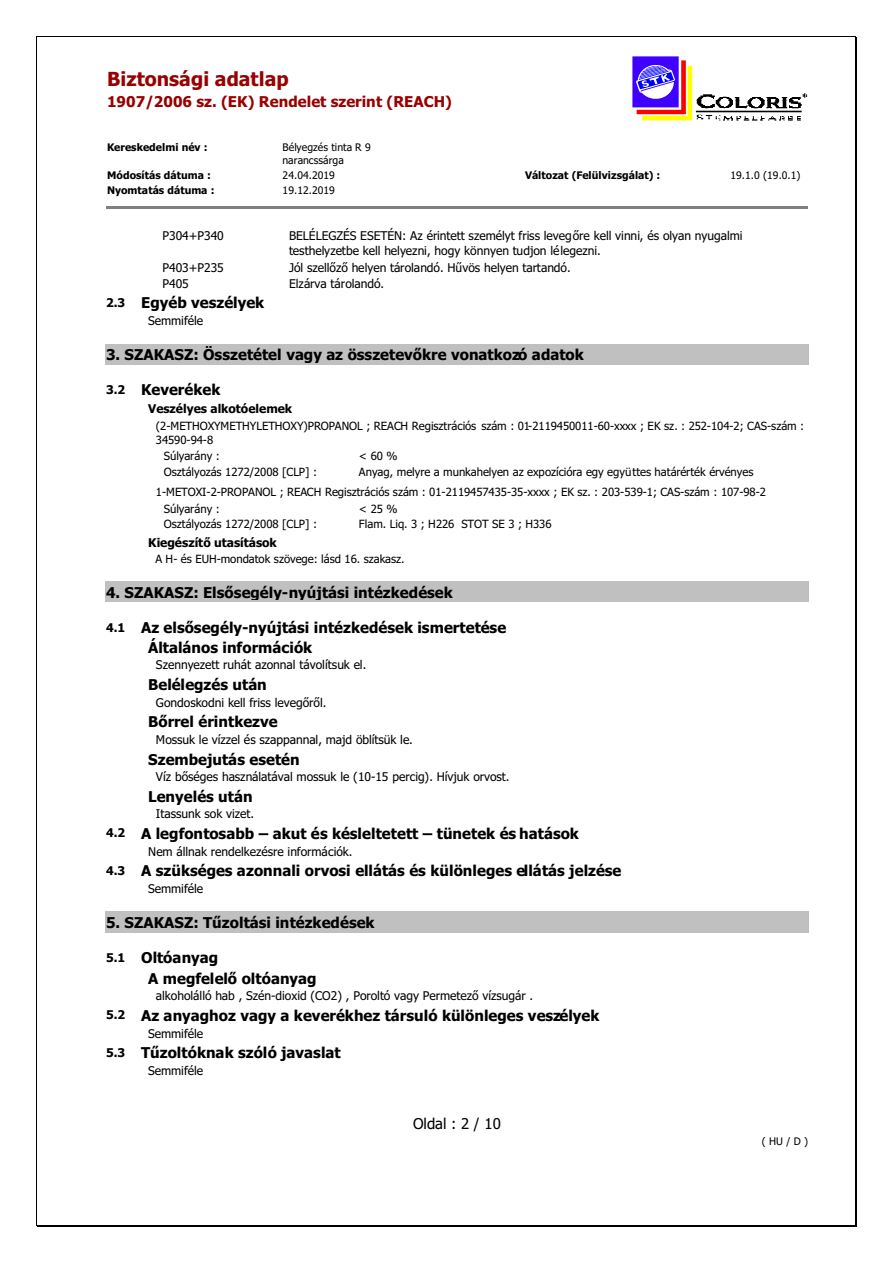
<style>
.page{position:relative;width:893px;height:1263px;background:#fff}
.page>*{position:absolute;margin:0;border:0;box-sizing:border-box;transform-origin:0 0}
.t1{font:700 19.5px "Tahoma";color:#900}
.t2{font:700 15px/20.4px "Tahoma";color:#000}
.t3{font:700 15px "Tahoma";color:#900}
.t4{font:15px "Tahoma";color:#000}
.t5{font:12px/14.4px "Tahoma";color:#000}
.t6{font:700 12px "Tahoma";color:#000}
.t7{font:11.4px/13.6px "Tahoma";color:#000}
.t8{font:700 10.5px "Tahoma";color:#000}
.t9{font:10.5px/12.8px "Tahoma";color:#000}
.s1{font-size:12px}
</style>
<div class="page">
<img style="left:632px;top:56px;width:61px;height:65px">
<img style="left:695px;top:94px;width:113px;height:18px">
<svg style="left:695px;top:97px;width:113px;height:4px"></svg>
<hr style="left:695px;top:101px;width:113px;height:3px;background:#fff">
<svg style="left:695px;top:104px;width:113px;height:4px"></svg>
<hr style="left:695px;top:108px;width:113px;height:3px;background:#fff">
<svg style="left:696px;top:115px;width:105px;height:4px"></svg>
<hr style="left:106px;top:207px;width:702px;height:2px;background:#808080">
<div style="left:106px;top:345px;width:701px;height:18px;background:#c0c0c0"></div>
<hr style="left:105px;top:363px;width:704px;height:1px;background:#c0c0c0">
<hr style="left:105px;top:344px;width:704px;height:1px;background:#c0c0c0">
<div style="left:106px;top:583px;width:701px;height:18px;background:#c0c0c0"></div>
<hr style="left:105px;top:601px;width:704px;height:1px;background:#c0c0c0">
<hr style="left:105px;top:582px;width:704px;height:1px;background:#c0c0c0">
<div style="left:106px;top:913px;width:701px;height:18px;background:#c0c0c0"></div>
<hr style="left:105px;top:931px;width:704px;height:1px;background:#c0c0c0">
<hr style="left:105px;top:912px;width:704px;height:1px;background:#c0c0c0">
<hr style="left:37px;top:36px;width:818px;height:1px;background:#000">
<hr style="left:36px;top:37px;width:1px;height:1188px;background:#000">
<hr style="left:856px;top:37px;width:1px;height:1188px;background:#000">
<hr style="left:855px;top:37px;width:1px;height:1188px;background:#000">
<hr style="left:37px;top:1226px;width:818px;height:1px;background:#000">
<hr style="left:37px;top:1225px;width:818px;height:1px;background:#000">
<h1 class="t1" style="left:107px;top:71px;width:183px">Biztonsági adatlap</h1>
<p class="t3" style="left:107px;top:96px;width:346px">1907/2006 sz. (EK) Rendelet szerint (REACH)</p>
<p class="t8" style="left:107px;top:143px;width:102px">Kereskedelmi név :</p>
<p class="t9" style="left:283px;top:142px;width:90px">Bélyegzés tinta R 9 narancssárga</p>
<p class="t8" style="left:107px;top:171px;width:105px">Módosítás dátuma :</p>
<p class="t9" style="left:283px;top:170px;width:54px">24.04.2019</p>
<p class="t8" style="left:525px;top:171px;width:137px">Változat (Felülvizsgálat) :</p>
<p class="t9" style="left:730px;top:170px;width:72px">19.1.0 (19.0.1)</p>
<p class="t8" style="left:107px;top:186px;width:109px">Nyomtatás dátuma :</p>
<p class="t9" style="left:283px;top:185px;width:54px">19.12.2019</p>
<p class="t5" style="left:162px;top:230px;width:63px">P304+P340</p>
<p class="t5" style="left:289px;top:230px;width:455px">BELÉLEGZÉS ESETÉN: Az érintett személyt friss levegőre kell vinni, és olyan nyugalmi testhelyzetbe kell helyezni, hogy könnyen tudjon lélegezni.</p>
<p class="t5" style="left:162px;top:261px;width:63px">P403+P235</p>
<p class="t5" style="left:289px;top:261px;width:283px">Jól szellőző helyen tárolandó. Hűvös helyen tartandó.</p>
<p class="t5" style="left:162px;top:278px;width:28px">P405</p>
<p class="t5" style="left:289px;top:278px;width:97px">Elzárva tárolandó.</p>
<p class="t2" style="left:106px;top:294px;width:160px"><span class="s1">2.3</span> Egyéb veszélyek</p>
<p class="t5" style="left:148px;top:315px;width:56px">Semmiféle</p>
<p class="t2" style="left:106px;top:346px;width:479px">3. SZAKASZ: Összetétel vagy az összetevőkre vonatkozó adatok</p>
<p class="t2" style="left:106px;top:381px;width:116px"><span class="s1">3.2</span> Keverékek</p>
<p class="t6" style="left:148px;top:404px;width:145px">Veszélyes alkotóelemek</p>
<p class="t7" style="left:156px;top:420px;width:650px">(2-METHOXYMETHYLETHOXY)PROPANOL ; REACH Regisztrációs szám : 01-2119450011-60-xxxx ; EK sz. : 252-104-2; CAS-szám :<br>34590-94-8</p>
<p class="t7" style="left:164px;top:450px;width:58px">Súlyarány :</p>
<p class="t7" style="left:359px;top:450px;width:40px">&lt; 60 %</p>
<p class="t7" style="left:164px;top:466px;width:155px">Osztályozás 1272/2008 [CLP] :</p>
<p class="t7" style="left:156px;top:463px;width:612px;line-height:19.2px;text-indent:203px">Anyag, melyre a munkahelyen az expozícióra egy együttes határérték érvényes<br>1-METOXI-2-PROPANOL ; REACH Regisztrációs szám : 01-2119457435-35-xxxx ; EK sz. : 203-539-1; CAS-szám : 107-98-2</p>
<p class="t7" style="left:164px;top:502px;width:58px">Súlyarány :</p>
<p class="t7" style="left:359px;top:502px;width:40px">&lt; 25 %</p>
<p class="t7" style="left:164px;top:518px;width:155px">Osztályozás 1272/2008 [CLP] :</p>
<p class="t7" style="left:359px;top:518px;width:194px">Flam. Liq. 3 ; H226 STOT SE 3 ; H336</p>
<p class="t6" style="left:148px;top:538px;width:130px">Kiegészítő utasítások</p>
<p class="t7" style="left:155px;top:553px;width:251px">A H- és EUH-mondatok szövege: lásd 16. szakasz.</p>
<p class="t2" style="left:106px;top:583px;width:348px">4. SZAKASZ: Elsősegély-nyújtási intézkedések</p>
<p class="t2" style="left:148px;top:618px;width:360px;text-indent:-42px"><span class="s1">4.1</span> Az elsősegély-nyújtási intézkedések ismertetése<br>Általános információk</p>
<p class="t5" style="left:156px;top:659px;width:212px">Szennyezett ruhát azonnal távolítsuk el.</p>
<p class="t2" style="left:148px;top:676px;width:120px">Belélegzés után</p>
<p class="t5" style="left:156px;top:696px;width:172px">Gondoskodni kell friss levegőről.</p>
<p class="t2" style="left:148px;top:713px;width:131px">Bőrrel érintkezve</p>
<p class="t5" style="left:156px;top:733px;width:258px">Mossuk le vízzel és szappannal, majd öblítsük le.</p>
<p class="t2" style="left:148px;top:750px;width:153px">Szembejutás esetén</p>
<p class="t5" style="left:156px;top:770px;width:355px">Víz bőséges használatával mossuk le (10-15 percig). Hívjuk orvost.</p>
<p class="t2" style="left:148px;top:787px;width:106px">Lenyelés után</p>
<p class="t5" style="left:156px;top:807px;width:100px">Itassunk sok vizet.</p>
<p class="t2" style="left:106px;top:824px;width:474px"><span class="s1">4.2</span> A legfontosabb – akut és késleltetett – tünetek és hatások</p>
<p class="t5" style="left:148px;top:845px;width:206px">Nem állnak rendelkezésre információk.</p>
<p class="t2" style="left:106px;top:861px;width:517px"><span class="s1">4.3</span> A szükséges azonnali orvosi ellátás és különleges ellátás jelzése</p>
<p class="t5" style="left:148px;top:883px;width:56px">Semmiféle</p>
<p class="t2" style="left:106px;top:913px;width:270px">5. SZAKASZ: Tűzoltási intézkedések</p>
<p class="t2" style="left:148px;top:949px;width:170px;text-indent:-42px"><span class="s1">5.1</span> Oltóanyag<br>A megfelelő oltóanyag</p>
<p class="t5" style="left:156px;top:989px;width:379px">alkoholálló hab , Szén-dioxid (CO2) , Poroltó vagy Permetező vízsugár .</p>
<p class="t2" style="left:106px;top:1006px;width:495px"><span class="s1">5.2</span> Az anyaghoz vagy a keverékhez társuló különleges veszélyek</p>
<p class="t5" style="left:148px;top:1027px;width:56px">Semmiféle</p>
<p class="t2" style="left:106px;top:1043px;width:236px"><span class="s1">5.3</span> Tűzoltóknak szóló javaslat</p>
<p class="t5" style="left:148px;top:1064px;width:56px">Semmiféle</p>
<p class="t4" style="left:413px;top:1118px;width:89px">Oldal : 2 / 10</p>
<p class="t9" style="left:762px;top:1136px;width:48px">( HU / D )</p>
</div>
